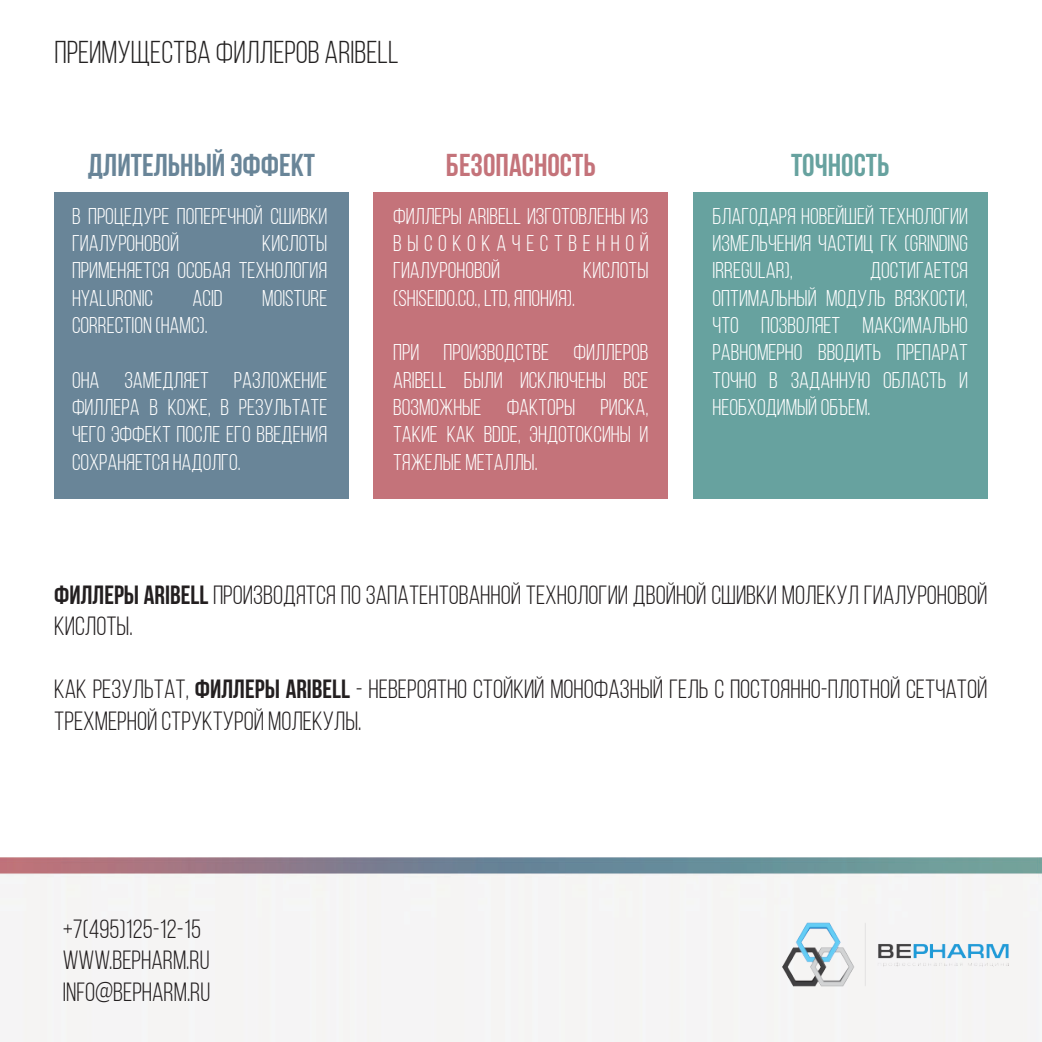
<style>
.page{position:relative;width:1042px;height:1042px;background:#fff}
.page>*{position:absolute;margin:0;border:0;box-sizing:border-box;transform-origin:0 0}
.t1{font:31.5px "Bebas Neue";color:#242222}
.t2{font:700 31.5px "Bebas Neue";color:#698598}
.t3{font:700 31.5px "Bebas Neue";color:#c4737a}
.t4{font:700 31.5px "Bebas Neue";color:#67a29f}
.t5{font:26.25px/31.5px "Bebas Neue";color:#231f20}
.t6{font:22.75px/27.3px "Bebas Neue";color:#fff;text-align:justify}
.s1{font-weight:700}
</style>
<div class="page">
<div style="left:54px;top:192px;width:295px;height:306px;background:#698598"></div>
<div style="left:693px;top:192px;width:294px;height:306px;background:#67a29f"></div>
<div style="left:374px;top:192px;width:294px;height:306px;background:#c4737a"></div>
<img style="left:0;top:857px;width:1042px;height:185px">
<img style="left:782px;top:920px;width:226px;height:69px">
<h1 class="t1" style="left:54px;top:35px;width:346px">ПРЕИМУЩЕСТВА ФИЛЛЕРОВ ARIBELL</h1>
<h1 class="t2" style="left:88px;top:148px;width:229px">ДЛИТЕЛЬНЫЙ ЭФФЕКТ</h1>
<h1 class="t3" style="left:446px;top:148px;width:151px">БЕЗОПАСНОСТЬ</h1>
<p class="t6" style="left:72px;top:202px;width:257px">В ПРОЦЕДУРЕ ПОПЕРЕЧНОЙ СШИВКИ<br>ГИАЛУРОНОВОЙ</p>
<p class="t6" style="left:72px;top:229px;width:257px;text-indent:190px">КИСЛОТЫ ПРИМЕНЯЕТСЯ ОСОБАЯ ТЕХНОЛОГИЯ HYALURONIC</p>
<p class="t6" style="left:193px;top:284px;width:32px">ACID</p>
<p class="t6" style="left:262px;top:284px;width:67px">MOISTURE</p>
<p class="t6" style="left:72px;top:311px;width:137px">CORRECTION (HAMC).</p>
<p class="t6" style="left:72px;top:366px;width:257px">ОНА ЗАМЕДЛЯЕТ РАЗЛОЖЕНИЕ ФИЛЛЕРА В КОЖЕ, В РЕЗУЛЬТАТЕ ЧЕГО ЭФФЕКТ ПОСЛЕ ЕГО ВВЕДЕНИЯ СОХРАНЯЕТСЯ НАДОЛГО.</p>
<p class="t6" style="left:393px;top:202px;width:257px">ФИЛЛЕРЫ ARIBELL ИЗГОТОВЛЕНЫ ИЗ ВЫСОКОКАЧЕСТВЕННОЙ ГИАЛУРОНОВОЙ</p>
<p class="t6" style="left:583px;top:257px;width:67px">КИСЛОТЫ</p>
<p class="t6" style="left:393px;top:284px;width:183px">(SHISEIDO.CO., LTD, ЯПОНИЯ).</p>
<p class="t6" style="left:393px;top:339px;width:257px">ПРИ ПРОИЗВОДСТВЕ ФИЛЛЕРОВ ARIBELL БЫЛИ ИСКЛЮЧЕНЫ ВСЕ ВОЗМОЖНЫЕ ФАКТОРЫ РИСКА, ТАКИЕ КАК BDDE, ЭНДОТОКСИНЫ И ТЯЖЕЛЫЕ МЕТАЛЛЫ.</p>
<h1 class="t4" style="left:791px;top:148px;width:100px">ТОЧНОСТЬ</h1>
<p class="t6" style="left:712px;top:202px;width:257px">БЛАГОДАРЯ НОВЕЙШЕЙ ТЕХНОЛОГИИ ИЗМЕЛЬЧЕНИЯ ЧАСТИЦ ГК (GRINDING IRREGULAR),</p>
<p class="t6" style="left:712px;top:257px;width:257px;text-indent:157px">ДОСТИГАЕТСЯ ОПТИМАЛЬНЫЙ МОДУЛЬ ВЯЗКОСТИ, ЧТО ПОЗВОЛЯЕТ МАКСИМАЛЬНО РАВНОМЕРНО ВВОДИТЬ ПРЕПАРАТ ТОЧНО В ЗАДАННУЮ ОБЛАСТЬ И НЕОБХОДИМЫЙ ОБЪЕМ.</p>
<p class="t5" style="left:54px;top:579px;width:934px"><span class="s1">ФИЛЛЕРЫ ARIBELL</span> ПРОИЗВОДЯТСЯ ПО ЗАПАТЕНТОВАННОЙ ТЕХНОЛОГИИ ДВОЙНОЙ СШИВКИ МОЛЕКУЛ ГИАЛУРОНОВОЙ<br>КИСЛОТЫ.</p>
<p class="t5" style="left:54px;top:673px;width:934px">КАК РЕЗУЛЬТАТ, <span class="s1">ФИЛЛЕРЫ ARIBELL</span> - НЕВЕРОЯТНО СТОЙКИЙ МОНОФАЗНЫЙ ГЕЛЬ С ПОСТОЯННО-ПЛОТНОЙ СЕТЧАТОЙ<br>ТРЕХМЕРНОЙ СТРУКТУРОЙ МОЛЕКУЛЫ.</p>
<p class="t5" style="left:63px;top:912px;width:149px">+7(495)125-12-15<br>WWW.BEPHARM.RU<br>INFO@BEPHARM.RU</p>
</div>
